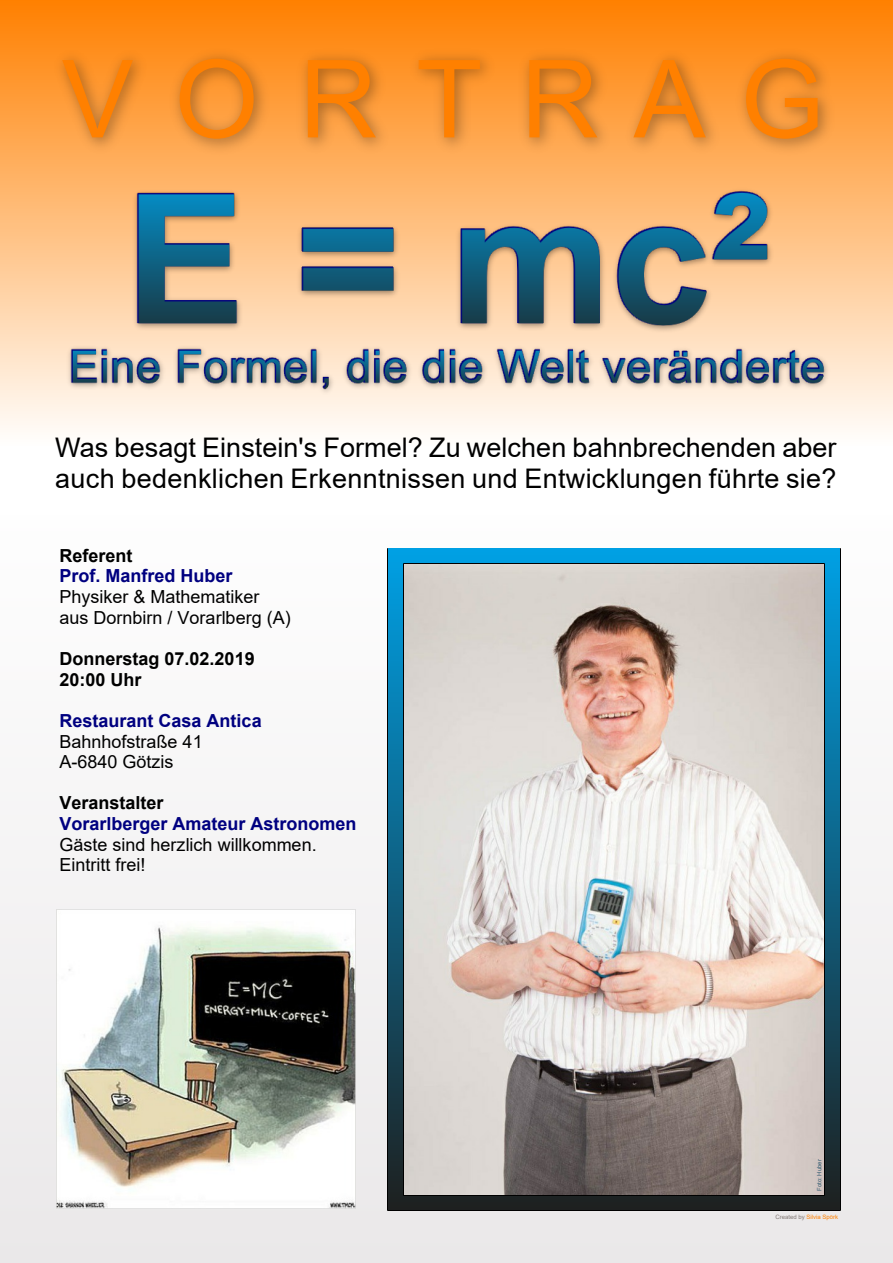
<style>
.page{position:relative;width:893px;height:1263px;background:#fff}
.page>*{position:absolute;margin:0;border:0;box-sizing:border-box;transform-origin:0 0}
.t1{font:108px "Arial";color:#ff8000}
.t2{font:27px/30.9px "Arial";letter-spacing:.01em;color:#000}
.t3{font:18px/20.7px "Arial";color:#000}
.t4{font:700 18px "Arial";color:#000080}
.t5{font:700 18px/20.7px "Arial";color:#000}
.t6{font:6px "Arial";color:#ff8000}
.t7{font:6px "Arial";color:#315c70}
.s1{color:#827976}
</style>
<div class="page">
<div style="left:0;top:0;width:893px;height:445px;background:linear-gradient(to bottom,#ff8000,#fffefd)"></div>
<div style="left:0;top:516px;width:893px;height:747px;background:linear-gradient(to bottom,#fcfdfe,#e4e2e2)"></div>
<svg style="left:389px;top:549px;width:450px;height:660px;background:#105c7b"></svg>
<img style="left:38px;top:14px;width:855px;height:174px">
<img style="left:404px;top:565px;width:420px;height:630px">
<img style="left:47px;top:136px;width:803px;height:240px">
<img style="left:56px;top:909px;width:299px;height:300px">
<img style="left:48px;top:330px;width:806px;height:75px">
<h1 class="t1" style="left:62px;top:59px;width:764px">V O R T R A G</h1>
<h2 class="t2" style="left:55px;top:434px;width:783px">Was besagt Einstein's Formel? Zu welchen bahnbrechenden aber auch bedenklichen Erkenntnissen und Entwicklungen führte sie?</h2>
<p class="t5" style="left:59px;top:547px;width:75px">Referent</p>
<p class="t4" style="left:59px;top:569px;width:175px">Prof. Manfred Huber</p>
<p class="t3" style="left:59px;top:588px;width:233px">Physiker &amp; Mathematiker aus Dornbirn / Vorarlberg (A)</p>
<p class="t5" style="left:59px;top:650px;width:197px">Donnerstag 07.02.2019<br>20:00 Uhr</p>
<p class="t4" style="left:59px;top:714px;width:204px">Restaurant Casa Antica</p>
<p class="t3" style="left:59px;top:732px;width:145px">Bahnhofstraße 41<br>A-6840 Götzis</p>
<p class="t5" style="left:59px;top:794px;width:106px">Veranstalter</p>
<p class="t4" style="left:59px;top:817px;width:299px">Vorarlberger Amateur Astronomen</p>
<p class="t3" style="left:59px;top:836px;width:259px">Gäste sind herzlich willkommen.<br>Eintritt frei!</p>
<p class="t7" style="left:817px;top:1191px;width:33px;rotate:-90deg">Foto: Huber</p>
<p class="t6" style="left:775px;top:1214px;width:64px"><span class="s1">Created by</span> Silvia Spörk</p>
</div>
